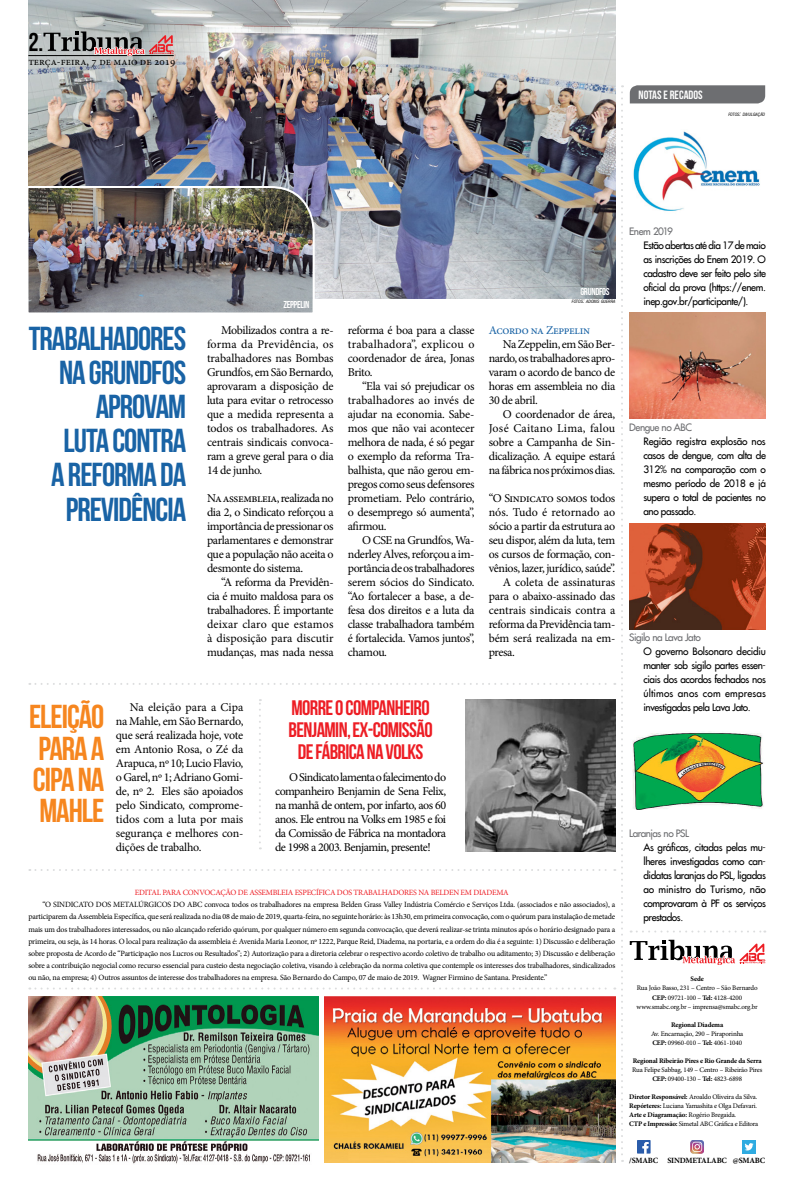
<style>
.page{position:relative;width:794px;height:1191px;background:#fff}
.page>*{position:absolute;margin:0;border:0;box-sizing:border-box;transform-origin:0 0}
.t1{font:33.2px/34.1px "Bebas Neue";letter-spacing:-.03em;color:#1963a5;text-align:right}
.t2{font:33.2px/31.3px "Bebas Neue";letter-spacing:-.03em;color:#f6861f;text-align:justify}
.t3{font:25.8px "Bebas Neue";color:#000}
.t4{font:21px/22.1px "Bebas Neue";letter-spacing:-.03em;color:#ed1d24;text-align:center}
.t5{font:12px/14px "Minion Pro";letter-spacing:-.03em;color:#000;text-align:justify}
.t6{font:12px "Minion Pro";letter-spacing:-.03em;color:#1963a5}
.t7{font:12px "Bebas Neue";color:#fff}
.t8{font:11px "Minion Pro";color:#000}
.t9{font:10px/14px "Futura";letter-spacing:-.04em;color:#000;text-align:justify}
.t10{font:10px "Futura";letter-spacing:-.045em;color:#6d6e71}
.t11{font:10px "Bebas Neue";letter-spacing:-.03em;color:#fff}
.t12{font:8px/12px "Minion Pro";letter-spacing:-.02em;color:#000;text-align:justify}
.t13{font:8px "Minion Pro";letter-spacing:-.03em;color:#ed1d24}
.t14{font:700 8px "Minion Pro";letter-spacing:-.02em;color:#000}
.t15{font:7px/9px "Minion Pro";letter-spacing:-.02em;color:#000;text-align:center}
.t16{font:700 7px "Minion Pro";letter-spacing:-.02em;color:#000}
.t17{font:italic condensed 4.4px "Swiss 721 BT";color:#000}
.s1{font-size:6.2px}
.s2{font-weight:700}
</style>
<div class="page">
<img style="left:28px;top:0;width:587px;height:298px">
<hr style="left:28px;top:55px;width:146px;height:1px;background:#000">
<svg style="left:43px;top:31px;width:131px;height:25px;background:#988788"></svg>
<img style="left:632px;top:732px;width:132px;height:78px">
<img style="left:629px;top:523px;width:136px;height:106px">
<img style="left:629px;top:313px;width:136px;height:105px">
<img style="left:633px;top:131px;width:127px;height:80px">
<div style="left:630px;top:85px;width:135px;height:18px;background:#6d6e71"></div>
<svg style="left:630px;top:930px;width:135px;height:2px"></svg>
<svg style="left:630px;top:939px;width:135px;height:26px"></svg>
<svg style="left:637px;top:1140px;width:13px;height:13px"></svg>
<svg style="left:690px;top:1140px;width:14px;height:14px"></svg>
<div style="left:742px;top:1140px;width:14px;height:13px;background:#2fabe1"></div>
<svg style="left:744px;top:1143px;width:9px;height:7px"></svg>
<img style="left:28px;top:996px;width:291px;height:168px">
<img style="left:325px;top:996px;width:290px;height:166px">
<svg style="left:29px;top:987px;width:586px;height:2px"></svg>
<svg style="left:259px;top:699px;width:2px;height:150px"></svg>
<svg style="left:29px;top:869px;width:586px;height:2px"></svg>
<svg style="left:29px;top:683px;width:586px;height:2px"></svg>
<svg style="left:621px;top:85px;width:2px;height:1076px"></svg>
<img style="left:465px;top:699px;width:150px;height:152px">
<img style="left:28px;top:185px;width:288px;height:128px">
<h2 class="t3" style="left:28px;top:28px;width:17px">2.</h2>
<p class="t8" style="left:28px;top:54px;width:149px">terça-feira, 7 de maio de 2019</p>
<p class="t7" style="left:638px;top:88px;width:66px">NOTAS E RECADOS</p>
<p class="t17" style="left:728px;top:112px;width:38px">FOTOS<span class="s1">:</span> DIVULGAÇÃO</p>
<h1 class="t1" style="left:29px;top:321px;width:159px">TRABALHADORES<br>NA GRUNDFOS<br>APROVAM<br>LUTA CONTRA<br>A REFORMA DA<br>PREVIDÊNCIA</h1>
<p class="t11" style="left:283px;top:299px;width:28px">ZEPPELIN</p>
<p class="t5" style="left:207px;top:323px;width:128px;text-indent:14px">Mobilizados contra a re&shy;forma da Previdência, os trabalhadores nas Bombas Grundfos, em São Bernardo, aprovaram a disposição de luta para evitar o retrocesso que a medida representa a todos os trabalhadores. As centrais sindicais convoca&shy;ram a greve geral para o dia 14 de junho.</p>
<p class="t5" style="left:207px;top:491px;width:128px">Na assembleia, realizada no dia 2, o Sindicato reforçou a importância de pressionar os parlamentares e demonstrar que a população não aceita o desmonte do sistema.</p>
<p class="t5" style="left:207px;top:575px;width:128px;text-indent:14px">“A reforma da Previdên&shy;cia é muito maldosa para os trabalhadores. É importante deixar claro que estamos à disposição para discutir mudanças, mas nada nessa</p>
<p class="t5" style="left:348px;top:323px;width:128px">reforma é boa para a classe trabalhadora”, explicou o coordenador de área, Jonas Brito.</p>
<p class="t5" style="left:348px;top:379px;width:128px;text-indent:14px">“Ela vai só prejudicar os trabalhadores ao invés de ajudar na economia. Sabe&shy;mos que não vai acontecer melhora de nada, é só pegar o exemplo da reforma Tra&shy;balhista, que não gerou em&shy;pregos como seus defensores prometiam. Pelo contrário, o desemprego só aumenta”, afirmou.</p>
<p class="t5" style="left:348px;top:533px;width:128px;text-indent:14px">O CSE na Grundfos, Wa&shy;nderley Alves, reforçou a im&shy;portância de os trabalhadores serem sócios do Sindicato. “Ao fortalecer a base, a de&shy;fesa dos direitos e a luta da classe trabalhadora também é fortalecida. Vamos juntos”, chamou.</p>
<p class="t11" style="left:580px;top:286px;width:31px">GRUNDFOS</p>
<p class="t17" style="left:572px;top:299px;width:45px">FOTOS<span class="s1">:</span> ADONIS GUERRA</p>
<p class="t6" style="left:488px;top:322px;width:103px">Acordo na Zeppelin</p>
<p class="t5" style="left:488px;top:337px;width:128px;text-indent:14px">Na Zeppelin, em São Ber&shy;nardo, os trabalhadores apro&shy;varam o acordo de banco de horas em assembleia no dia 30 de abril.</p>
<p class="t5" style="left:488px;top:407px;width:128px;text-indent:14px">O coordenador de área, José Caitano Lima, falou sobre a Campanha de Sin&shy;dicalização. A equipe estará na fábrica nos próximos dias.</p>
<p class="t5" style="left:488px;top:491px;width:128px">“O Sindicato somos todos</p>
<p class="t5" style="left:488px;top:505px;width:128px">nós. Tudo é retornado ao</p>
<p class="t5" style="left:488px;top:519px;width:128px">sócio a partir da estrutura ao</p>
<p class="t5" style="left:488px;top:533px;width:128px">seu dispor, além da luta, tem</p>
<p class="t5" style="left:488px;top:547px;width:128px">os cursos de formação, con-</p>
<p class="t5" style="left:488px;top:561px;width:128px">vênios, lazer, jurídico, saúde”.</p>
<p class="t5" style="left:503px;top:575px;width:114px">A coleta de assinaturas</p>
<p class="t5" style="left:488px;top:589px;width:128px">para o abaixo-assinado das</p>
<p class="t5" style="left:488px;top:603px;width:128px">centrais sindicais contra a</p>
<p class="t5" style="left:488px;top:617px;width:128px">reforma da Previdência tam-</p>
<p class="t5" style="left:488px;top:631px;width:128px">bém será realizada na em-</p>
<p class="t5" style="left:488px;top:645px;width:28px">presa.</p>
<h1 class="t2" style="left:29px;top:701px;width:77px">ELEIÇÃO PARA A CIPA NA MAHLE</h1>
<p class="t5" style="left:116px;top:700px;width:129px;text-indent:14px">Na eleição para a Cipa na Mahle, em São Bernardo, que será realizada hoje, vote em Antonio Rosa, o Zé da Arapuca, nº 10; Lucio Flavio, o Garel, nº 1; Adriano Gomi&shy;de, nº 2. Eles são apoiados pelo Sindicato, comprome&shy;tidos com a luta por mais segurança e melhores con&shy;dições de trabalho.</p>
<h3 class="t4" style="left:288px;top:696px;width:145px">MORRE O COMPANHEIRO<br>BENJAMIN, EX-COMISSÃO<br>DE FÁBRICA NA VOLKS</h3>
<p class="t5" style="left:275px;top:770px;width:173px;text-indent:14px">O Sindicato lamenta o falecimento do companheiro Benjamin de Sena Felix, na manhã de ontem, por infarto, aos 60 anos. Ele entrou na Volks em 1985 e foi da Comissão de Fábrica na montadora de 1998 a 2003. Benjamin, presente!</p>
<p class="t13" style="left:135px;top:887px;width:375px">EDITAL PARA CONVOCAÇÃO DE ASSEMBLEIA ESPECÍFICA DOS TRABALHADORES NA BELDEN EM DIADEMA</p>
<p class="t12" style="left:28px;top:899px;width:588px;text-indent:14px">“O SINDICATO DOS METALÚRGICOS DO ABC convoca todos os trabalhadores na empresa Belden Grass Valley Indústria Comércio e Serviços Ltda. (associados e não associados), a participarem da Assembleia Específica, que será realizada no dia 08 de maio de 2019, quarta-feira, no seguinte horário: às 13h30, em primeira convocação, com o quórum para instalação de metade mais um dos trabalhadores interessados, ou não alcançado referido quórum, por qualquer número em segunda convocação, que deverá realizar-se trinta minutos após o horário designado para a primeira, ou seja, às 14 horas. O local para realização da assembleia é: Avenida Maria Leonor, nº 1222, Parque Reid, Diadema, na portaria, e a ordem do dia é a seguinte: 1) Discussão e deliberação sobre proposta de Acordo de “Participação nos Lucros ou Resultados”; 2) Autorização para a diretoria celebrar o respectivo acordo coletivo de trabalho ou aditamento; 3) Discussão e deliberação sobre a contribuição negocial como recurso essencial para custeio desta negociação coletiva, visando à celebração da norma coletiva que contemple os interesses dos trabalhadores, sindicalizados ou não, na empresa; 4) Outros assuntos de interesse dos trabalhadores na empresa. São Bernardo do Campo, 07 de maio de 2019. Wagner Firmino de Santana. Presidente.”</p>
<p class="t10" style="left:629px;top:225px;width:45px">Enem 2019</p>
<p class="t9" style="left:643px;top:238px;width:124px">Estão abertas até dia 17 de maio as inscrições do Enem 2019. O cadastro deve ser feito pelo site oficial da prova (https://enem. inep.gov.br/participante/).</p>
<p class="t10" style="left:629px;top:421px;width:64px">Dengue no ABC</p>
<p class="t9" style="left:643px;top:434px;width:124px">Região registra explosão nos casos de dengue, com alta de 312% na comparação com o mesmo período de 2018 e já supera o total de pacientes no ano passado.</p>
<p class="t10" style="left:629px;top:631px;width:73px">Sigilo na Lava Jato</p>
<p class="t9" style="left:643px;top:644px;width:124px">O governo Bolsonaro decidiu manter sob sigilo partes essen&shy;ciais dos acordos fechados nos últimos anos com empresas investigadas pela Lava Jato.</p>
<p class="t10" style="left:629px;top:827px;width:61px">Laranjas no PSL</p>
<p class="t9" style="left:643px;top:840px;width:124px">As gráficas, citadas pelas mu&shy;lheres investigadas como can&shy;didatas laranjas do PSL, ligadas ao ministro do Turismo, não comprovaram à PF os serviços prestados.</p>
<p class="t16" style="left:690px;top:974px;width:15px">Sede</p>
<p class="t15" style="left:636px;top:983px;width:123px">Rua João Basso, 231 – Centro – São Bernardo<br><span class="s2">CEP:</span> 09721-100 – <span class="s2">Tel:</span> 4128-4200 www.smabc.org.br – imprensa@smabc.org.br</p>
<p class="t16" style="left:671px;top:1019px;width:54px">Regional Diadema</p>
<p class="t15" style="left:651px;top:1028px;width:94px;text-align:left">Av. Encarnação, 290 – Piraporinha<br><span class="s2">CEP:</span> 09960-010 – <span class="s2">Tel:</span> 4061-1040</p>
<p class="t16" style="left:632px;top:1055px;width:130px">Regional Ribeirão Pires e Rio Grande da Serra</p>
<p class="t15" style="left:632px;top:1064px;width:132px">Rua Felipe Sabbag, 149 – Centro – Ribeirão Pires<br><span class="s2">CEP:</span> 09400-130 – <span class="s2">Tel:</span> 4823-6898</p>
<p class="t15" style="left:629px;top:1091px;width:131px;text-align:left"><span class="s2">Diretor Responsável:</span> Aroaldo Oliveira da Silva.<br><span class="s2">Repórteres:</span> Luciana Yamashita e Olga Defavari.<br><span class="s2">Arte e Diagramação:</span> Rogério Bregaida.<br><span class="s2">CTP e Impressão:</span> Simetal ABC Gráfica e Editora</p>
<p class="t14" style="left:629px;top:1154px;width:138px">/SMABC SINDMETALABC @SMABC</p>
</div>
